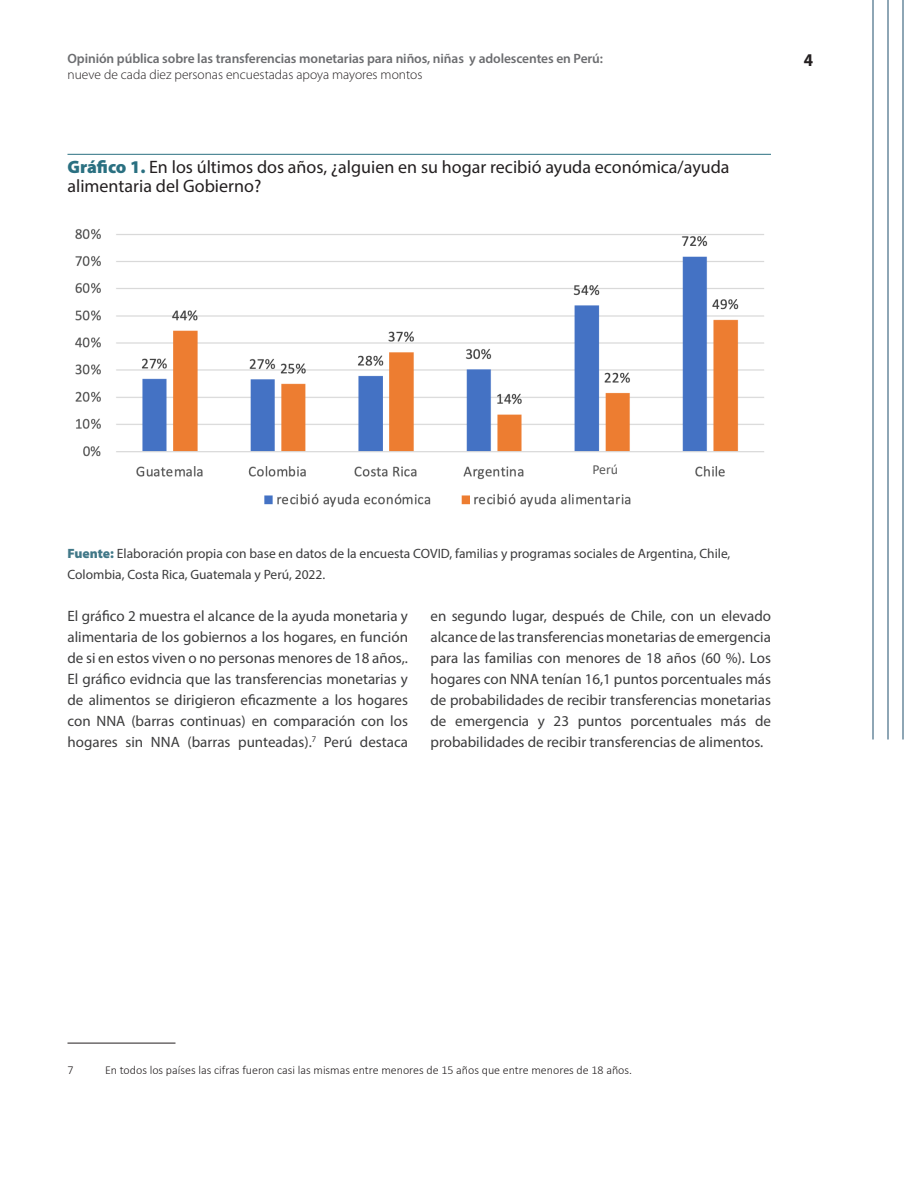
<style>
.page{position:relative;width:918px;height:1188px;background:#fff}
.page>*{position:absolute;margin:0;border:0;box-sizing:border-box;transform-origin:0 0}
.titulo_de_graf{font:18px/19.5px "Myriad Pro";color:#231f20}
.t1{font:700 semi-condensed 18px "Myriad Pro";color:#231f20}
.txt{font:15px/21px "Myriad Pro";color:#3c3c3d;text-align:justify}
.t2{font:13.8px "Calibri";color:#595959}
.Fuente_graf{font:13.5px/21px "Myriad Pro";color:#3c3c3d}
.t3{font:600 13.5px "Myriad Pro";letter-spacing:-.005em;color:#6c6d70}
.t4{font:300 13.5px "Myriad Pro";color:#231f20}
.footnote{font:300 12px "Calibri";color:#231f20}
.s1{font-weight:900;color:#2a7081}
.s2{font-weight:900;color:#417888}
</style>
<div class="page">
<hr style="left:872px;top:0;width:2px;height:740px;background:#6a8a9d">
<hr style="left:887px;top:0;width:2px;height:740px;background:#6a8a9d">
<hr style="left:902px;top:0;width:2px;height:740px;background:#6a8a9d">
<hr style="left:68px;top:154px;width:703px;height:1px;background:#2a7081">
<img style="left:75px;top:228px;width:689px;height:279px">
<hr style="left:68px;top:1043px;width:108px;height:1px;background:#231f20">
<div style="left:559px;top:464px;width:93px;height:14px;background:#fff"></div>
<p class="t3" style="left:68px;top:50px;width:537px">Opinión pública sobre las transferencias monetarias para niños, niñas y adolescentes en Perú:</p>
<p class="t4" style="left:68px;top:66px;width:356px">nueve de cada diez personas encuestadas apoya mayores montos</p>
<p class="titulo_de_graf" style="left:68px;top:156px;width:664px"><span class="s1">Gráfico 1.</span> En los últimos dos años, ¿alguien en su hogar recibió ayuda económica/ayuda alimentaria del Gobierno?</p>
<p class="t1" style="left:804px;top:48px;width:11px">4</p>
<p class="t2" style="left:592px;top:460px;width:27px">Perú</p>
<p class="Fuente_graf" style="left:68px;top:543px;width:664px"><span class="s2">Fuente:</span> Elaboración propia con base en datos de la encuesta COVID, familias y programas sociales de Argentina, Chile,<br>Colombia, Costa Rica, Guatemala y Perú, 2022.</p>
<p class="txt" style="left:68px;top:605px;width:342px">El gráfico 2 muestra el alcance de la ayuda monetaria y alimentaria de los gobiernos a los hogares, en función de si en estos viven o no personas menores de 18 años,.<br>El gráfico evidncia que las transferencias monetarias y de alimentos se dirigieron eficazmente a los hogares con NNA (barras continuas) en comparación con los hogares sin NNA (barras punteadas).<sup>7</sup> Perú destaca</p>
<p class="txt" style="left:430px;top:605px;width:342px">en segundo lugar, después de Chile, con un elevado alcance de las transferencias monetarias de emergencia para las familias con menores de 18 años (60 %). Los hogares con NNA tenían 16,1 puntos porcentuales más de probabilidades de recibir transferencias monetarias de emergencia y 23 puntos porcentuales más de probabilidades de recibir transferencias de alimentos.</p>
<p class="footnote" style="left:68px;top:1063px;width:8px">7</p>
<p class="footnote" style="left:105px;top:1063px;width:529px">En todos los países las cifras fueron casi las mismas entre menores de 15 años que entre menores de 18 años.</p>
</div>
